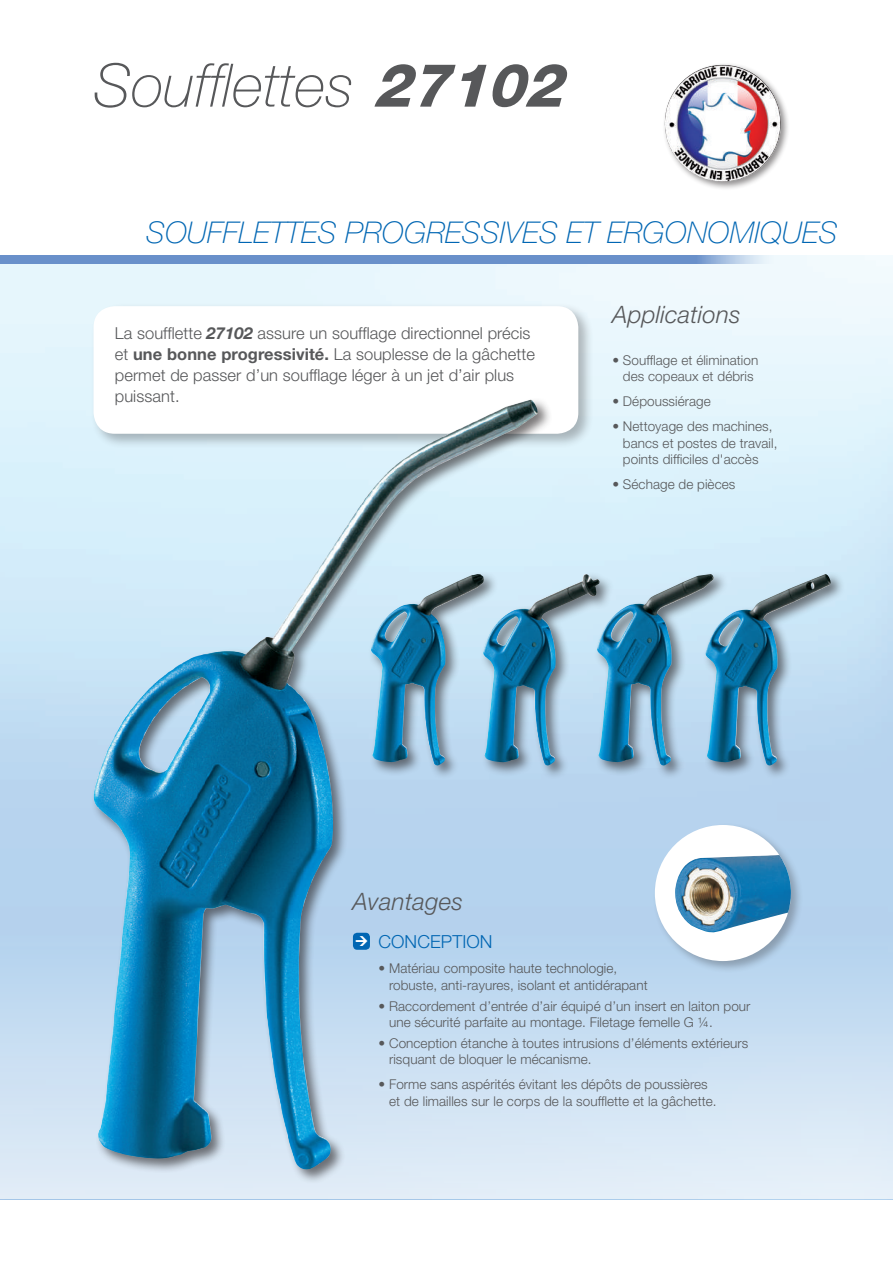
<style>
.page{position:relative;width:893px;height:1263px;background:#fff}
.page>*{position:absolute;margin:0;border:0;box-sizing:border-box;transform-origin:0 0}
.t1{font:italic 100 60px "Helvetica Neue LT Std";color:#57585a}
.t2{font:italic 100 30px "Helvetica Neue LT Std";color:#0166b3}
.t3{font:italic 300 24px "Helvetica Neue LT Std";letter-spacing:.01em;color:#57585a}
.t4{font:300 18px "Helvetica Neue LT Std";letter-spacing:.005em;color:#0166b3}
.t5{font:300 16.5px/21px "Helvetica Neue LT Std";letter-spacing:.005em;color:#57585a}
.t6{font:300 13.5px/16.5px "Helvetica Neue LT Std";letter-spacing:.005em;color:#57585a}
.s1{font-weight:800}
.s2{font-weight:700;font-style:italic}
.s3{font-weight:700}
</style>
<div class="page">
<svg style="left:0;top:255px;width:893px;height:9px;background:#82a3d3"></svg>
<div style="left:0;top:850px;width:893px;height:349px;background:linear-gradient(to bottom,#abcdec,#e3eef8)"></div>
<div style="left:662px;top:62px;width:128px;height:129px;background:#231f20;opacity:.5"></div>
<svg style="left:662px;top:62px;width:124px;height:3px"></svg>
<img style="left:662px;top:65px;width:124px;height:121px">
<div style="left:91px;top:303px;width:502px;height:146px;background:#231f20;opacity:.3"></div>
<div style="left:94px;top:306px;width:484px;height:128px;background:#fff;border-radius:21px"></div>
<div style="left:91px;top:397px;width:461px;height:787px;background:#231f20;opacity:.6"></div>
<img style="left:92px;top:400px;width:446px;height:771px">
<div style="left:652px;top:822px;width:151px;height:152px;background:#231f20;opacity:.3"></div>
<div style="left:655px;top:825px;width:136px;height:136px;background:#fff;border-radius:50%"></div>
<img style="left:675px;top:855px;width:116px;height:80px">
<div style="left:480px;top:572px;width:134px;height:208px;background:#231f20;opacity:.6"></div>
<img style="left:498px;top:574px;width:96px;height:191px">
<div style="left:594px;top:572px;width:134px;height:208px;background:#231f20;opacity:.6"></div>
<img style="left:597px;top:574px;width:106px;height:191px">
<div style="left:703px;top:572px;width:142px;height:208px;background:#231f20;opacity:.6"></div>
<img style="left:705px;top:574px;width:127px;height:192px">
<div style="left:368px;top:572px;width:130px;height:208px;background:#231f20;opacity:.6"></div>
<div style="left:353px;top:933px;width:17px;height:17px;background:#0166b3;border-radius:4px"></div>
<h1 class="t1" style="left:94px;top:51px;width:489px">Soufflettes <span class="s1">27102</span></h1>
<h2 class="t2" style="left:146px;top:215px;width:693px">SOUFFLETTES PROGRESSIVES ET ERGONOMIQUES</h2>
<p class="t5" style="left:115px;top:322px;width:422px">La soufflette <span class="s2">27102</span> assure un soufflage directionnel précis et <span class="s3">une bonne progressivité.</span> La souplesse de la gâchette permet de passer d’un soufflage léger à un jet d’air plus puissant.</p>
<h3 class="t3" style="left:612px;top:300px;width:130px">Applications</h3>
<p class="t6" style="left:612px;top:351px;width:147px;text-align:center">• Soufflage et élimination des copeaux et débris</p>
<p class="t6" style="left:612px;top:393px;width:100px">• Dépoussiérage</p>
<p class="t6" style="left:623px;top:418px;width:156px;text-indent:-11px">• Nettoyage des machines, bancs et postes de travail, points difficiles d'accès</p>
<p class="t6" style="left:612px;top:476px;width:125px">• Séchage de pièces</p>
<h3 class="t3" style="left:353px;top:887px;width:111px">Avantages</h3>
<h3 class="t4" style="left:378px;top:931px;width:116px">CONCEPTION</h3>
<p class="t6" style="left:389px;top:960px;width:260px;text-indent:-11px">• Matériau composite haute technologie, robuste, anti-rayures, isolant et antidérapant</p>
<p class="t6" style="left:389px;top:997px;width:363px;text-indent:-11px">• Raccordement d’entrée d’air équipé d’un insert en laiton pour une sécurité parfaite au montage. Filetage femelle G ¼.</p>
<p class="t6" style="left:389px;top:1034px;width:361px;text-indent:-11px">• Conception étanche à toutes intrusions d’éléments extérieurs risquant de bloquer le mécanisme.</p>
<p class="t6" style="left:389px;top:1076px;width:329px;text-indent:-11px">• Forme sans aspérités évitant les dépôts de poussières et de limailles sur le corps de la soufflette et la gâchette.</p>
</div>
